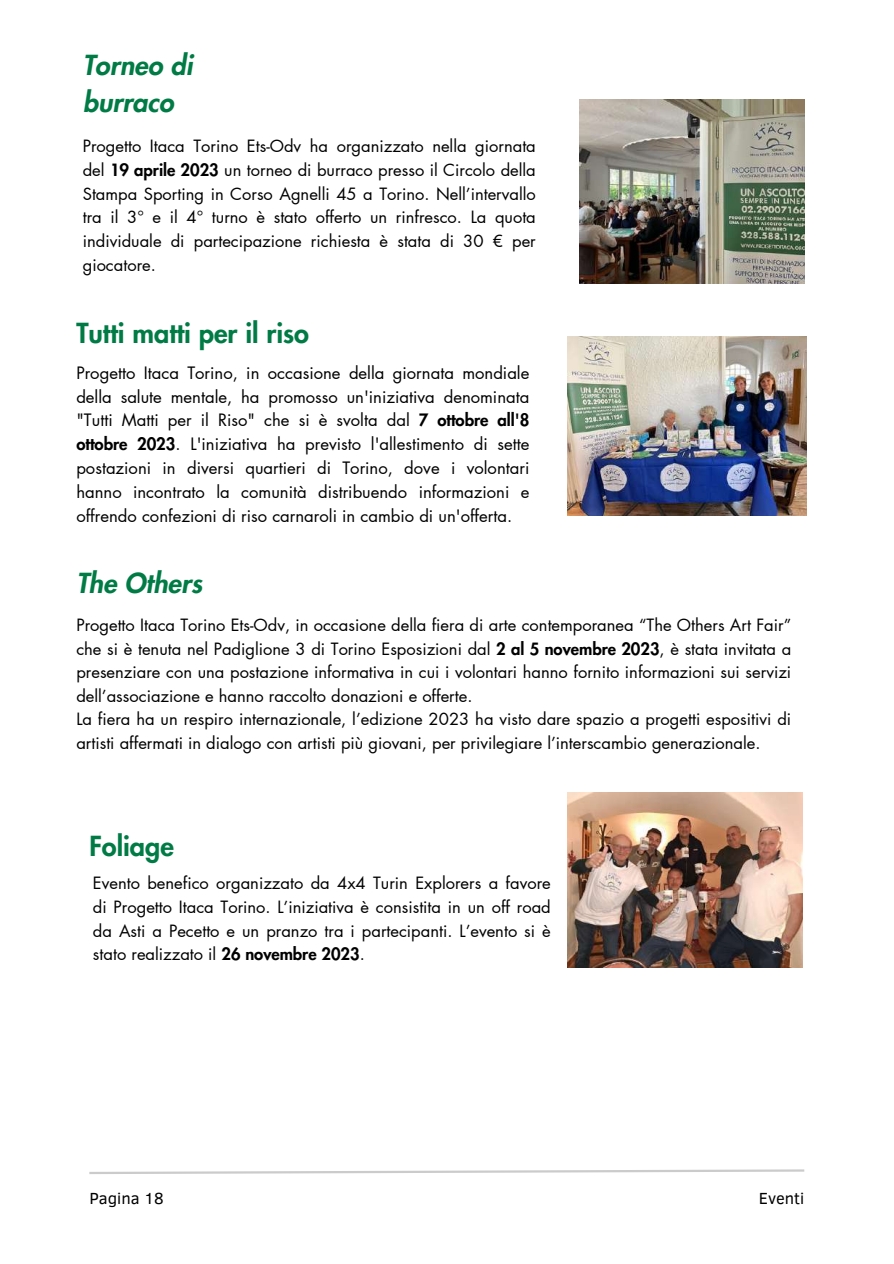
<style>
.page{position:relative;width:894px;height:1264px;background:#fff}
.page>*{position:absolute;margin:0;border:0;box-sizing:border-box;transform-origin:0 0}
.t1{font:800 27px "Futura LT Pro";color:#017b45}
.t2{font:italic 800 27px/37.2px "Futura LT Pro";color:#017b45}
.t3{font:16.65px/23.9px "Futura LT Pro";color:#000001;text-align:justify}
.t4{font:16.5px/23.7px "Futura LT Pro";color:#000001;text-align:justify}
.t5{font:16.5px "Clear Sans";color:#000001}
.s1{font-weight:800}
</style>
<div class="page">
<svg style="left:89px;top:1169px;width:716px;height:5px"></svg>
<img style="left:568px;top:792px;width:234px;height:175px">
<img style="left:568px;top:336px;width:238px;height:179px">
<img style="left:579px;top:99px;width:225px;height:185px">
<h1 class="t2" style="left:83px;top:48px;width:111px">Torneo di burraco</h1>
<p class="t4" style="left:83px;top:135px;width:454px">Progetto Itaca Torino Ets-Odv ha organizzato nella giornata del <span class="s1">19 aprile 2023</span> un torneo di burraco presso il Circolo della Stampa Sporting in Corso Agnelli 45 a Torino. Nell’intervallo tra il 3° e il 4° turno è stato offerto un rinfresco. La quota individuale di partecipazione richiesta è stata di 30 € per giocatore.</p>
<h1 class="t1" style="left:76px;top:320px;width:234px">Tutti matti per il riso</h1>
<p class="t3" style="left:76px;top:361px;width:454px">Progetto Itaca Torino, in occasione della giornata mondiale della salute mentale, ha promosso un'iniziativa denominata "Tutti Matti per il Riso" che si è svolta dal <span class="s1">7 ottobre all'8 ottobre 2023</span>. L'iniziativa ha previsto l'allestimento di sette postazioni in diversi quartieri di Torino, dove i volontari hanno incontrato la comunità distribuendo informazioni e offrendo confezioni di riso carnaroli in cambio di un'offerta.</p>
<h1 class="t2" style="left:76px;top:565px;width:127px">The Others</h1>
<p class="t4" style="left:76px;top:613px;width:716px;text-align:left">Progetto Itaca Torino Ets-Odv, in occasione della fiera di arte contemporanea “The Others Art Fair” che si è tenuta nel Padiglione 3 di Torino Esposizioni dal <span class="s1">2 al 5 novembre 2023</span>, è stata invitata a presenziare con una postazione informativa in cui i volontari hanno fornito informazioni sui servizi dell’associazione e hanno raccolto donazioni e offerte.<br>La fiera ha un respiro internazionale, l’edizione 2023 ha visto dare spazio a progetti espositivi di artisti affermati in dialogo con artisti più giovani, per privilegiare l’interscambio generazionale.</p>
<h1 class="t1" style="left:89px;top:833px;width:86px">Foliage</h1>
<p class="t4" style="left:93px;top:872px;width:459px">Evento benefico organizzato da 4x4 Turin Explorers a favore di Progetto Itaca Torino. L’iniziativa è consistita in un off road da Asti a Pecetto e un pranzo tra i partecipanti. L’evento si è stato realizzato il <span class="s1">26 novembre 2023</span>.</p>
<p class="t5" style="left:89px;top:1186px;width:76px">Pagina 18</p>
<p class="t5" style="left:758px;top:1186px;width:47px">Eventi</p>
</div>
